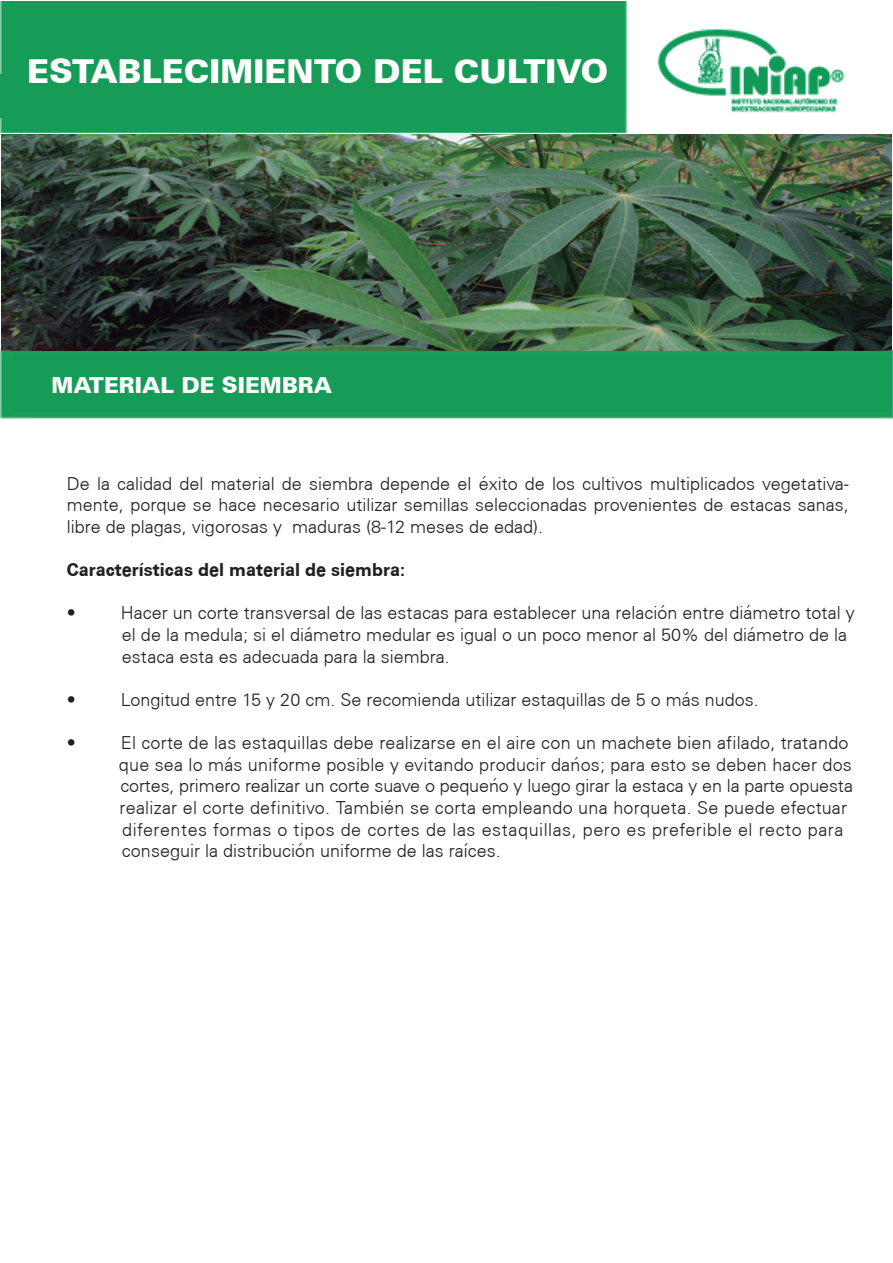
<style>
.page{position:relative;width:893px;height:1263px;background:#fff}
.page>*{position:absolute;margin:0;border:0;box-sizing:border-box;transform-origin:0 0}
.t1{font:900 33px "Univers CE";color:#fff}
.t2{font:900 22.05px "Univers CE";color:#fff}
.t3{font:300 18px/21.6px "Univers CE";color:#231f20}
.t4{font:700 18px "Univers CE";color:#231f20}
</style>
<div class="page">
<img style="left:0;top:1px;width:892px;height:418px">
<div style="left:0;top:74px;width:101px;height:44px;background:#179c58"></div>
<img style="left:1px;top:135px;width:891px;height:216px">
<h1 class="t1" style="left:27px;top:52px;width:583px">ESTABLECIMIENTO DEL CULTIVO</h1>
<p class="t2" style="left:51px;top:373px;width:282px">MATERIAL DE SIEMBRA</p>
<p class="t3" style="left:67px;top:474px;width:783px;text-align:justify">De la calidad del material de siembra depende el éxito de los cultivos multiplicados vegetativa&shy;mente, porque se hace necesario utilizar semillas seleccionadas provenientes de estacas sanas, libre de plagas, vigorosas y maduras (8-12 meses de edad).</p>
<p class="t4" style="left:67px;top:559px;width:340px">Características del material de siembra:</p>
<p class="t3" style="left:67px;top:603px;width:10px">•</p>
<p class="t3" style="left:121px;top:603px;width:735px">Hacer un corte transversal de las estacas para establecer una relación entre diámetro total y el de la medula; si el diámetro medular es igual o un poco menor al 50% del diámetro de la estaca esta es adecuada para la siembra.</p>
<p class="t3" style="left:67px;top:690px;width:10px">•</p>
<p class="t3" style="left:121px;top:690px;width:639px">Longitud entre 15 y 20 cm. Se recomienda utilizar estaquillas de 5 o más nudos.</p>
<p class="t3" style="left:67px;top:733px;width:10px">•</p>
<p class="t3" style="left:119px;top:733px;width:736px">El corte de las estaquillas debe realizarse en el aire con un machete bien afilado, tratando que sea lo más uniforme posible y evitando producir daños; para esto se deben hacer dos cortes, primero realizar un corte suave o pequeño y luego girar la estaca y en la parte opuesta realizar el corte definitivo. También se corta empleando una horqueta. Se puede efectuar diferentes formas o tipos de cortes de las estaquillas, pero es preferible el recto para conseguir la distribución uniforme de las raíces.</p>
</div>
